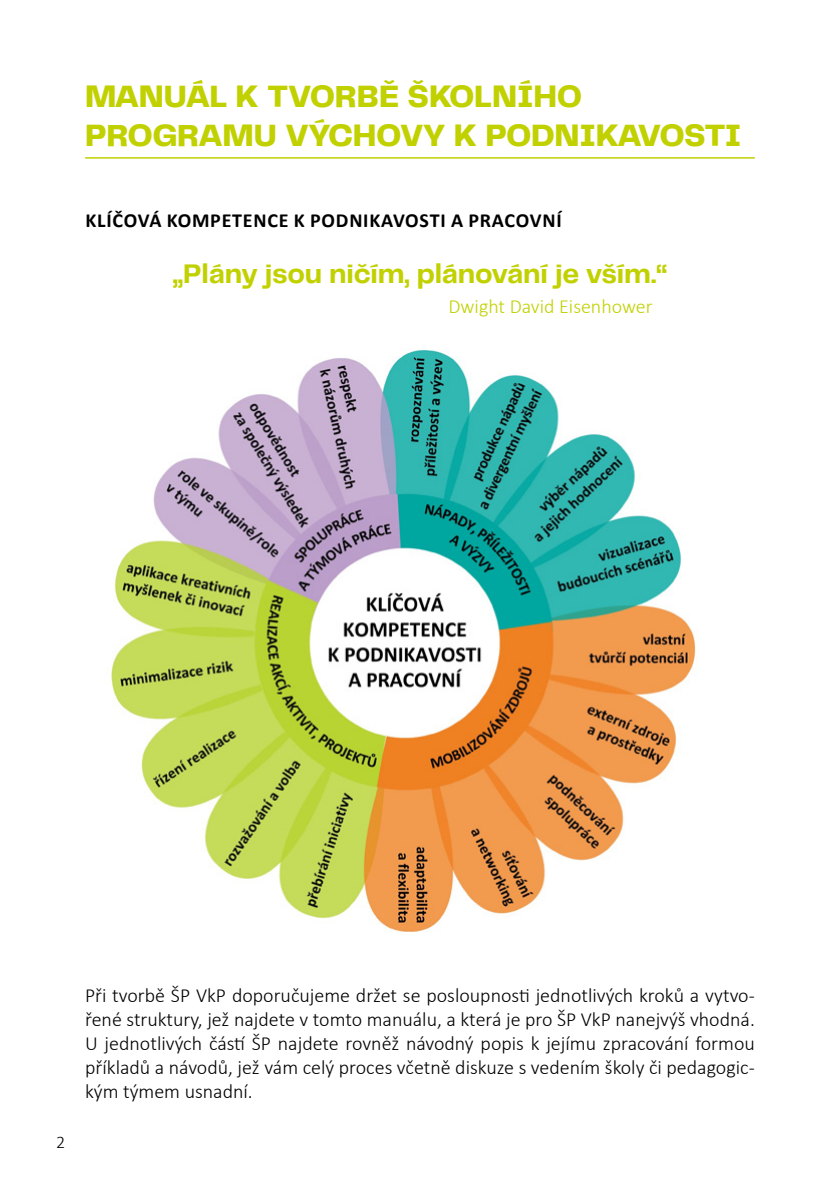
<style>
.page{position:relative;width:840px;height:1191px;background:#fff}
.page>*{position:absolute;margin:0;border:0;box-sizing:border-box;transform-origin:0 0}
.t1{font:800 32px/38.4px "Telegraf";letter-spacing:-.02em;color:#c1d100}
.t2{font:700 28px "Telegraf";letter-spacing:-.01em;color:#c1d100}
.t3{font:300 20px/24px "Calibri";color:#000;text-align:justify}
.t4{font:700 20px "Calibri";letter-spacing:.04em;color:#000}
.t5{font:300 20px "Calibri";color:#c1d100}
.t6{font:300 18px "Calibri";color:#000}
</style>
<div class="page">
<hr style="left:85px;top:157px;width:669px;height:2px;background:#c1d100">
<img style="left:111px;top:349px;width:587px;height:584px">
<h1 class="t1" style="left:85px;top:78px;width:657px">MANUÁL K TVORBĚ ŠKOLNÍHO<br>PROGRAMU VÝCHOVY K PODNIKAVOSTI</h1>
<p class="t4" style="left:85px;top:206px;width:477px">KLÍČOVÁ KOMPETENCE K PODNIKAVOSTI A PRACOVNÍ</p>
<h2 class="t2" style="left:173px;top:254px;width:495px">„Plány jsou ničím, plánování je vším.“</h2>
<p class="t5" style="left:448px;top:293px;width:206px">Dwight David Eisenhower</p>
<p class="t6" style="left:56px;top:1130px;width:11px">2</p>
<p class="t3" style="left:85px;top:983px;width:671px">Při tvorbě ŠP VkP doporučujeme držet se posloupnosti jednotlivých kroků a vytvo&shy;řené struktury, jež najdete v tomto manuálu, a která je pro ŠP VkP nanejvýš vhodná.<br>U jednotlivých částí ŠP najdete rovněž návodný popis k jejímu zpracování formou příkladů a návodů, jež vám celý proces včetně diskuze s vedením školy či pedagogic&shy;kým týmem usnadní.</p>
</div>
